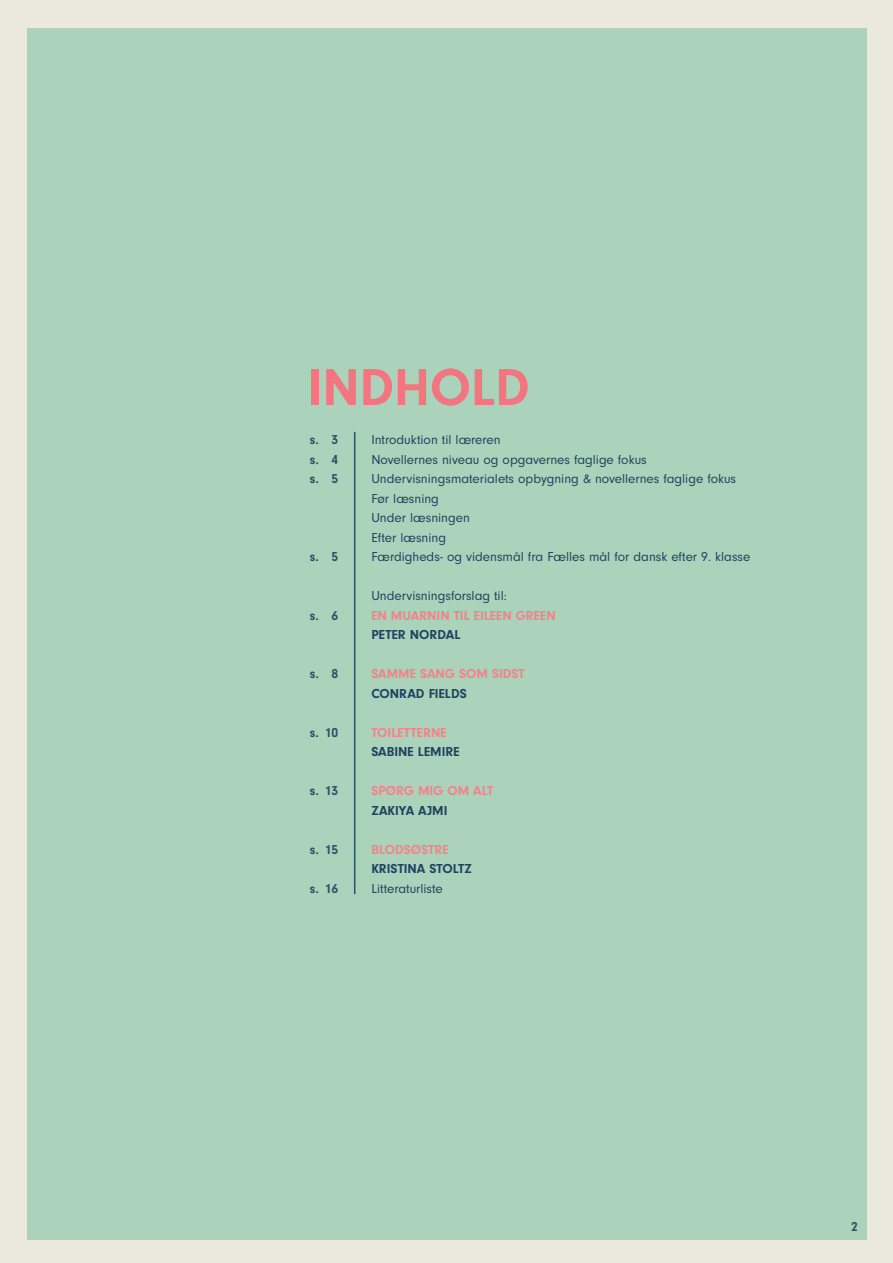
<style>
.page{position:relative;width:893px;height:1263px;background:#ebe9de}
.page>*{position:absolute;margin:0;border:0;box-sizing:border-box;transform-origin:0 0}
.Brød{font:700 53.7px "Neuzeit Gro";color:#f27580}
.Brød-2{font:13.5px "Neuzeit Gro";color:#204361}
.Brød-3{font:700 13.5px "Neuzeit Gro";color:#f3838a}
.Brød-4{font:700 13.5px "Neuzeit Gro";color:#204361}
.t1{font:700 13.5px "Neuzeit Gro";color:#2b5268}
</style>
<div class="page">
<div style="left:27px;top:28px;width:839px;height:1211px;background:#abd2ba"></div>
<hr style="left:354px;top:432px;width:1px;height:462px;background:#2b5268">
<p class="Brød" style="left:308px;top:357px;width:223px">INDHOLD</p>
<p class="t1" style="left:310px;top:432px;width:30px">s. 3</p>
<p class="t1" style="left:310px;top:451px;width:30px">s. 4</p>
<p class="t1" style="left:310px;top:471px;width:30px">s. 5</p>
<p class="Brød-2" style="left:371px;top:432px;width:131px">Introduktion til læreren</p>
<p class="Brød-2" style="left:371px;top:452px;width:277px">Novellernes niveau og opgavernes faglige fokus</p>
<p class="Brød-2" style="left:371px;top:471px;width:366px">Undervisningsmaterialets opbygning &amp; novellernes faglige fokus</p>
<p class="Brød-2" style="left:371px;top:491px;width:69px">Før læsning</p>
<p class="Brød-2" style="left:371px;top:510px;width:100px">Under læsningen</p>
<p class="Brød-2" style="left:371px;top:530px;width:76px">Efter læsning</p>
<p class="Brød-2" style="left:371px;top:549px;width:380px">Færdigheds- og vidensmål fra Fælles mål for dansk efter 9. klasse</p>
<p class="Brød-2" style="left:371px;top:588px;width:137px">Undervisningsforslag til:</p>
<p class="Brød-3" style="left:371px;top:607px;width:186px">EN MUARNIN TIL EILEEN GREEN</p>
<p class="Brød-4" style="left:371px;top:627px;width:91px">PETER NORDAL</p>
<p class="Brød-3" style="left:371px;top:666px;width:155px">SAMME SANG SOM SIDST</p>
<p class="Brød-4" style="left:371px;top:685px;width:97px">CONRAD FIELDS</p>
<p class="Brød-3" style="left:371px;top:724px;width:77px">TOILETTERNE</p>
<p class="Brød-4" style="left:371px;top:744px;width:90px">SABINE LEMIRE</p>
<p class="Brød-3" style="left:371px;top:783px;width:123px">SPØRG MIG OM ALT</p>
<p class="Brød-4" style="left:371px;top:802px;width:78px">ZAKIYA AJMI</p>
<p class="Brød-3" style="left:371px;top:841px;width:79px">BLODSØSTRE</p>
<p class="Brød-4" style="left:371px;top:861px;width:102px">KRISTINA STOLTZ</p>
<p class="Brød-2" style="left:371px;top:881px;width:73px">Litteraturliste</p>
<p class="t1" style="left:310px;top:549px;width:30px">s. 5</p>
<p class="t1" style="left:310px;top:607px;width:30px">s. 6</p>
<p class="t1" style="left:310px;top:666px;width:30px">s. 8</p>
<p class="t1" style="left:310px;top:724px;width:30px">s. 10</p>
<p class="t1" style="left:310px;top:783px;width:30px">s. 13</p>
<p class="t1" style="left:310px;top:841px;width:30px">s. 15</p>
<p class="t1" style="left:310px;top:880px;width:30px">s. 16</p>
<p class="t1" style="left:851px;top:1218px;width:8px">2</p>
</div>
